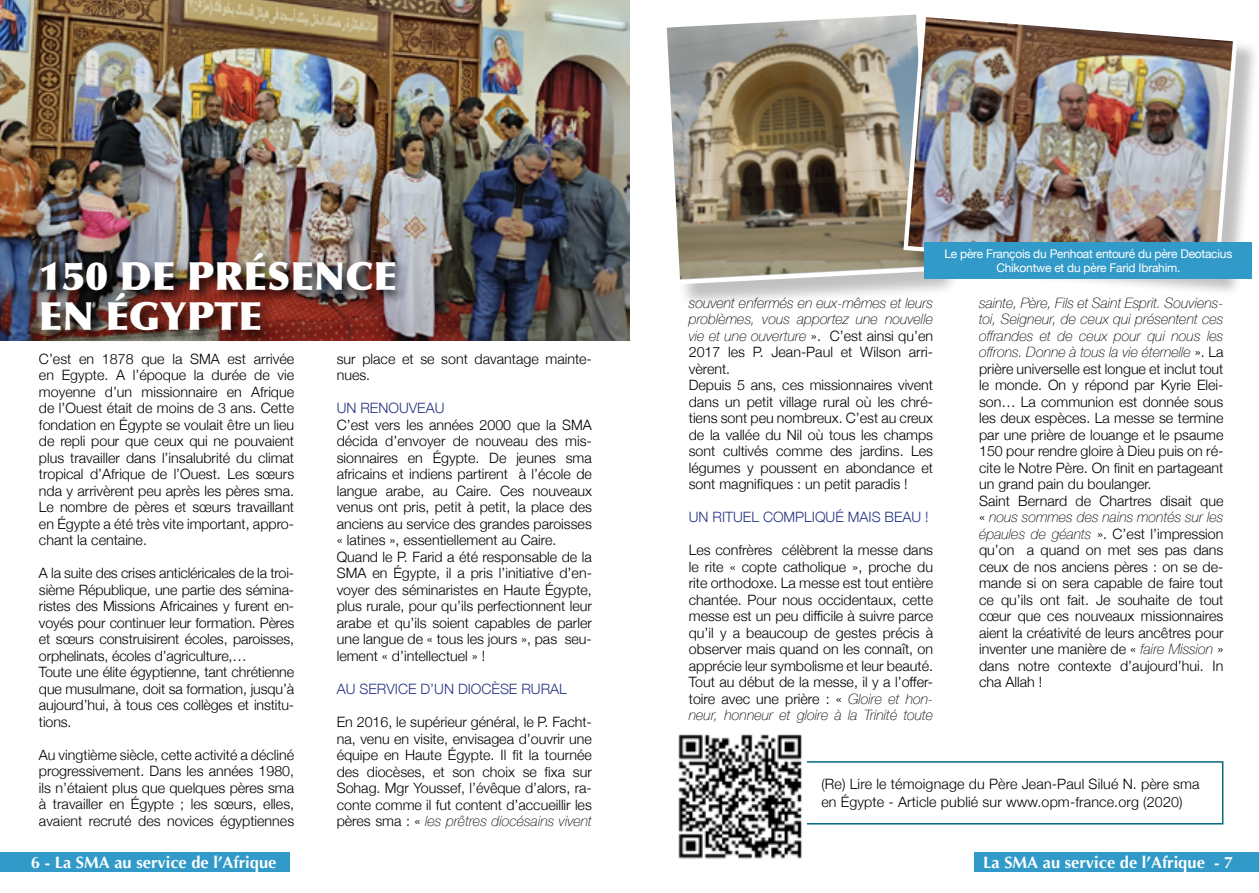
<style>
.page{position:relative;width:1259px;height:893px;background:#fff}
.page>*{position:absolute;margin:0;border:0;box-sizing:border-box;transform-origin:0 0}
.t1{font:900 39px/40.5px "Optima";color:#fff}
.t2{font:700 16.5px "Optima";color:#fff}
.t3{font:300 14.25px/16.5px "Helvetica Neue";color:#000}
.t4{font:300 14.25px "Helvetica Neue";color:#283583}
.t5{font:12px/13.5px "Helvetica Neue";letter-spacing:-.02em;color:#fff;text-align:center}
.s1{font-weight:100;font-style:italic}
</style>
<div class="page">
<div style="left:0;top:852px;width:289px;height:20px;background:#319ac9"></div>
<div style="left:974px;top:852px;width:285px;height:20px;background:#319ac9"></div>
<img style="left:0;top:0;width:629px;height:340px">
<div style="left:39px;top:249px;width:369px;height:96px;background:#000;opacity:.75"></div>
<div style="left:665px;top:13px;width:294px;height:297px;background:#000;opacity:.25"></div>
<svg style="left:665px;top:13px;width:242px;height:274px;background:#998f7d"></svg>
<div style="left:701px;top:761px;width:522px;height:63px;border:2px solid #056783"></div>
<div style="left:907px;top:17px;width:352px;height:280px;background:#000;opacity:.25"></div>
<img style="left:901px;top:13px;width:338px;height:264px">
<img style="left:678px;top:734px;width:129px;height:125px">
<div style="left:924px;top:242px;width:328px;height:37px;background:#319ac9"></div>
<h1 class="t1" style="left:39px;top:256px;width:360px">150 DE PRÉSENCE<br>EN ÉGYPTE</h1>
<p class="t3" style="left:39px;top:349px;width:257px;text-align:justify">C’est en 1878 que la SMA est arrivée en Egypte. A l’époque la durée de vie moyenne d’un missionnaire en Afrique de l’Ouest était de moins de 3 ans. Cette fondation en Égypte se voulait être un lieu de repli pour que ceux qui ne pouvaient plus travailler dans l’insalubrité du climat tropical d’Afrique de l’Ouest. Les sœurs nda y arrivèrent peu après les pères sma.<br>Le nombre de pères et sœurs travaillant en Égypte a été très vite important, appro&shy;chant la centaine.</p>
<p class="t3" style="left:39px;top:564px;width:257px">A la suite des crises anticléricales de la troi&shy;sième République, une partie des sémina&shy;ristes des Missions Africaines y furent en&shy;voyés pour continuer leur formation. Pères et sœurs construisirent écoles, paroisses, orphelinats, écoles d’agriculture,…<br>Toute une élite égyptienne, tant chrétienne que musulmane, doit sa formation, jusqu’à aujourd’hui, à tous ces collèges et institu&shy;tions.</p>
<p class="t3" style="left:39px;top:746px;width:257px;text-align:justify">Au vingtième siècle, cette activité a décliné progressivement. Dans les années 1980, ils n’étaient plus que quelques pères sma à travailler en Égypte ; les sœurs, elles, avaient recruté des novices égyptiennes</p>
<p class="t3" style="left:337px;top:350px;width:257px">sur place et se sont davantage mainte&shy;nues.</p>
<p class="t4" style="left:337px;top:397px;width:109px">UN RENOUVEAU</p>
<p class="t3" style="left:337px;top:416px;width:257px">C’est vers les années 2000 que la SMA décida d’envoyer de nouveau des mis&shy;sionnaires en Égypte. De jeunes sma africains et indiens partirent à l’école de langue arabe, au Caire. Ces nouveaux venus ont pris, petit à petit, la place des anciens au service des grandes paroisses « latines », essentiellement au Caire.<br>Quand le P. Farid a été responsable de la SMA en Égypte, il a pris l’initiative d’en&shy;voyer des séminaristes en Haute Égypte, plus rurale, pour qu’ils perfectionnent leur arabe et qu’ils soient capables de parler une langue de « tous les jours », pas seu&shy;lement « d’intellectuel » !</p>
<p class="t4" style="left:337px;top:677px;width:232px">AU SERVICE D’UN DIOCÈSE RURAL</p>
<p class="t3" style="left:337px;top:713px;width:257px;text-align:justify">En 2016, le supérieur général, le P. Facht&shy;na, venu en visite, envisagea d’ouvrir une équipe en Haute Égypte. Il fit la tournée des diocèses, et son choix se fixa sur Sohag. Mgr Youssef, l’évêque d’alors, ra&shy;conte comme il fut content d’accueillir les pères sma : « <span class="s1">les prêtres diocésains vivent</span></p>
<p class="t3" style="left:689px;top:293px;width:246px"><span class="s1">souvent enfermés en eux-mêmes et leurs problèmes, vous apportez une nouvelle vie et une ouverture</span> ». C’est ainsi qu’en 2017 les P. Jean-Paul et Wilson arri&shy;vèrent.<br>Depuis 5 ans, ces missionnaires vivent dans un petit village rural où les chré&shy;tiens sont peu nombreux. C’est au creux de la vallée du Nil où tous les champs sont cultivés comme des jardins. Les légumes y poussent en abondance et sont magnifiques : un petit paradis !</p>
<p class="t4" style="left:689px;top:505px;width:241px">UN RITUEL COMPLIQUÉ MAIS BEAU !</p>
<p class="t3" style="left:689px;top:541px;width:246px;text-align:justify">Les confrères célèbrent la messe dans le rite « copte catholique », proche du rite orthodoxe. La messe est tout entière chantée. Pour nous occidentaux, cette messe est un peu difficile à suivre parce qu’il y a beaucoup de gestes précis à observer mais quand on les connaît, on apprécie leur symbolisme et leur beauté.<br>Tout au début de la messe, il y a l’offer&shy;toire avec une prière : « <span class="s1">Gloire et hon&shy;neur, honneur et gloire à la Trinité toute</span></p>
<p class="t5" style="left:944px;top:248px;width:289px">Le père François du Penhoat entouré du père Deotacius<br>Chikontwe et du père Farid Ibrahim.</p>
<p class="t3" style="left:979px;top:293px;width:246px"><span class="s1">sainte, Père, Fils et Saint Esprit. Souviens&shy;toi, Seigneur, de ceux qui présentent ces offrandes et de ceux pour qui nous les offrons. Donne à tous la vie éternelle</span> ». La prière universelle est longue et inclut tout le monde. On y répond par Kyrie Elei&shy;son… La communion est donnée sous les deux espèces. La messe se termine par une prière de louange et le psaume 150 pour rendre gloire à Dieu puis on ré&shy;cite le Notre Père. On finit en partageant un grand pain du boulanger.<br>Saint Bernard de Chartres disait que « <span class="s1">nous sommes des nains montés sur les épaules de géants</span> ». C’est l’impression qu’on a quand on met ses pas dans ceux de nos anciens pères : on se de&shy;mande si on sera capable de faire tout ce qu’ils ont fait. Je souhaite de tout cœur que ces nouveaux missionnaires aient la créativité de leurs ancêtres pour inventer une manière de « <span class="s1">faire Mission</span> » dans notre contexte d’aujourd’hui. In cha Allah !</p>
<p class="t3" style="left:821px;top:774px;width:379px;line-height:18px">(Re) Lire le témoignage du Père Jean-Paul Silué N. père sma en Égypte - Article publié sur www.opm-france.org (2020)</p>
<p class="t2" style="left:31px;top:853px;width:247px">6 - La SMA au service de l’Afrique</p>
<p class="t2" style="left:983px;top:853px;width:252px">La SMA au service de l’Afrique - 7</p>
</div>
